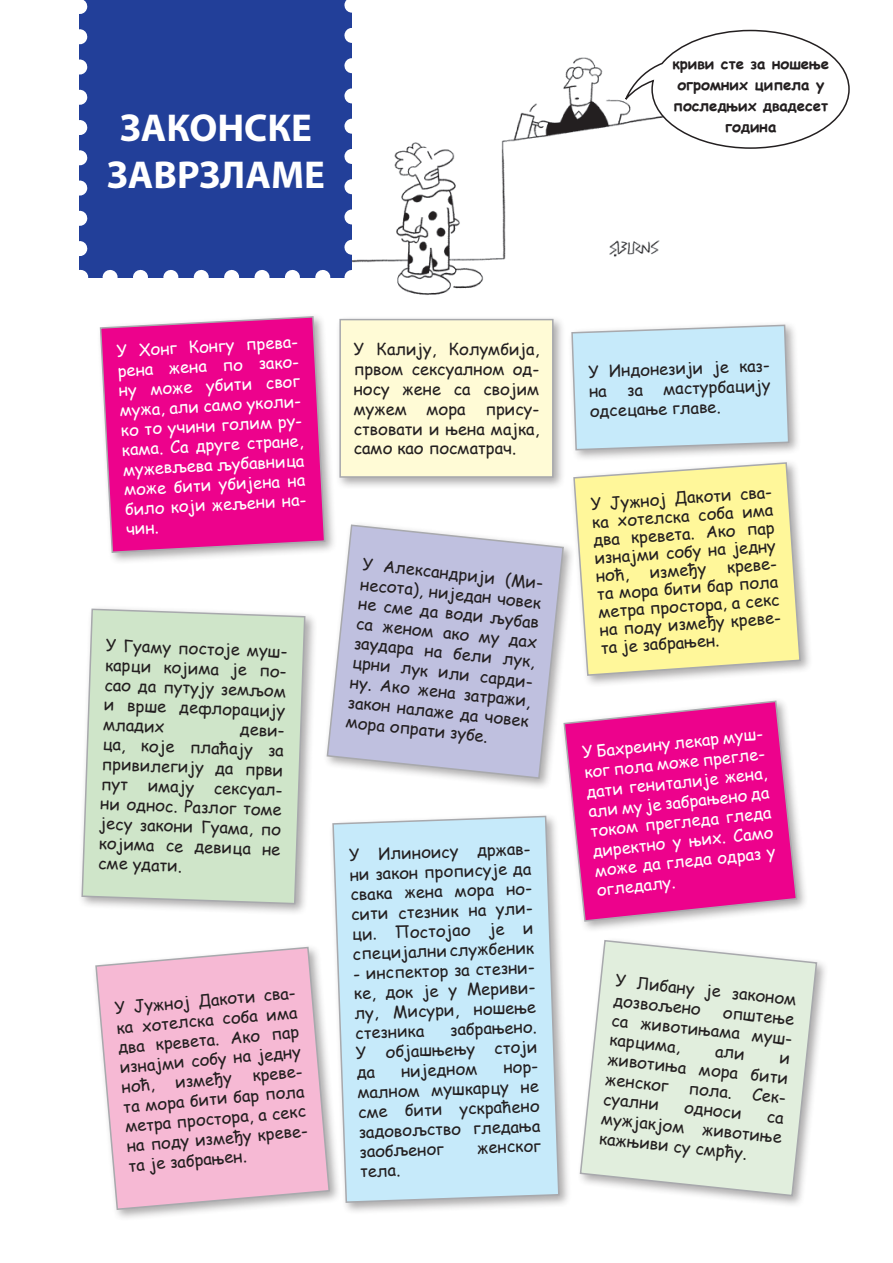
<style>
.page{position:relative;width:893px;height:1263px;background:#fff}
.page>*{position:absolute;margin:0;border:0;box-sizing:border-box;transform-origin:0 0}
.t1{font:700 39px/46.8px "Myriad Pro";color:#fff;text-align:center}
.t2{font:16.5px/19.8px "Comic Sans MS";color:#231f20;text-align:justify}
.t3{font:16.5px/19.8px "Comic Sans MS";color:#fff;text-align:justify}
.t4{font:700 15px/21px "Comic Sans MS";color:#231f20;text-align:center}
</style>
<div class="page">
<img style="left:353px;top:57px;width:307px;height:238px">
<div style="left:80px;top:0;width:272px;height:277px;background:#223f99"></div>
<svg style="left:110px;top:270px;width:227px;height:8px"></svg>
<svg style="left:344px;top:0;width:15px;height:247px"></svg>
<svg style="left:79px;top:0;width:8px;height:262px"></svg>
<div style="left:91px;top:943px;width:250px;height:278px;background:#231f20;opacity:.38"></div>
<svg style="left:94px;top:946px;width:234px;height:265px;background:#f3c1d7"></svg>
<div style="left:569px;top:458px;width:243px;height:229px;background:#231f20;opacity:.38"></div>
<svg style="left:572px;top:462px;width:229px;height:215px;background:#f9f3a4"></svg>
<div style="left:323px;top:520px;width:252px;height:270px;background:#231f20;opacity:.38"></div>
<svg style="left:326px;top:524px;width:239px;height:256px;background:#c6c7e0"></svg>
<div style="left:328px;top:812px;width:243px;height:402px;background:#231f20;opacity:.38"></div>
<svg style="left:332px;top:815px;width:228px;height:389px;background:#c7e8f6"></svg>
<div style="left:567px;top:321px;width:234px;height:141px;background:#231f20;opacity:.38"></div>
<svg style="left:570px;top:324px;width:220px;height:127px;background:#c7e6f5"></svg>
<div style="left:96px;top:312px;width:241px;height:252px;background:#231f20;opacity:.38"></div>
<svg style="left:99px;top:315px;width:227px;height:239px;background:#ea1e96"></svg>
<div style="left:335px;top:315px;width:231px;height:175px;background:#231f20;opacity:.38"></div>
<div style="left:340px;top:320px;width:213px;height:157px;background:#fffbd6"></div>
<div style="left:339px;top:319px;width:215px;height:159px;border:2px solid #a8a9ad"></div>
<div style="left:77px;top:604px;width:240px;height:312px;background:#231f20;opacity:.38"></div>
<svg style="left:81px;top:608px;width:225px;height:297px;background:#cfe3ca"></svg>
<div style="left:576px;top:936px;width:252px;height:271px;background:#231f20;opacity:.38"></div>
<svg style="left:579px;top:939px;width:239px;height:258px;background:#e2ecdf"></svg>
<div style="left:559px;top:696px;width:249px;height:237px;background:#231f20;opacity:.38"></div>
<svg style="left:563px;top:700px;width:235px;height:222px;background:#eb309e"></svg>
<svg style="left:620px;top:29px;width:230px;height:121px"></svg>
<svg style="left:715px;top:1048px;width:29px;height:12px"></svg>
<h1 class="t1" style="left:107px;top:104px;width:219px">ЗАКОНСКЕ<br>ЗАВРЗЛАМЕ</h1>
<p class="t4" style="left:672px;top:52px;width:158px">криви сте за ношење огромних ципела у последњих двадесет година</p>
<p class="t3" style="left:116px;top:341px;width:184px;rotate:-3deg">У Хонг Конгу прева&shy;рена жена по зако&shy;ну може убити свог мужа, али само уколи&shy;ко то учини голим ру&shy;кама. Са друге стране, мужевљева љубавница може бити убијена на било који жељени на&shy;чин.</p>
<p class="t2" style="left:354px;top:339px;width:187px">У Калију, Колумбија, првом сексуалном од&shy;носу жене са својим мужем мора прису&shy;ствовати и њена мајка, само као посматрач.</p>
<p class="t2" style="left:106px;top:635px;width:184px;rotate:2deg">У Гуаму постоје муш&shy;карци којима је по&shy;сао да путују земљом и врше дефлорацију младих</p>
<p class="t2" style="left:104px;top:714px;width:184px;text-indent:137px;rotate:2deg">деви&shy;ца, које плаћају за привилегију да први пут имају сексуал&shy;ни однос. Разлог томе јесу закони Гуама, по којима се девица не сме удати.</p>
<p class="t2" style="left:114px;top:998px;width:184px;rotate:-5deg">У Јужној Дакоти сва&shy;ка хотелска соба има два кревета. Ако пар изнајми собу на једну ноћ,</p>
<p class="t2" style="left:121px;top:1076px;width:184px;text-indent:131px;rotate:-5deg">креве&shy;та мора бити бар пола метра простора, а секс на поду између креве&shy;та је забрањен.</p>
<p class="t2" style="left:174px;top:1072px;width:58px;rotate:-5deg">између</p>
<p class="t2" style="left:364px;top:554px;width:183px;rotate:6deg">У Александрији (Ми&shy;несота), ниједан човек не сме да води љубав са женом ако му дах заудара на бели лук, црни лук или сарди&shy;ну. Ако жена затражи, закон налаже да човек мора опрати зубе.</p>
<p class="t2" style="left:349px;top:844px;width:184px;rotate:-2deg">У Илиноису држав&shy;ни закон прописује да свака жена мора но&shy;сити стезник на ули&shy;ци. Постојао је и специјални службеник</p>
<p class="t2" style="left:353px;top:963px;width:184px;rotate:-2deg">- инспектор за стезни&shy;ке, док је у Мериви&shy;лу, Мисури, ношење стезника</p>
<p class="t2" style="left:355px;top:1022px;width:183px;text-indent:95px;rotate:-2deg">забрањено.<br>У објашњењу стоји да</p>
<p class="t2" style="left:356px;top:1062px;width:184px;text-indent:147px;rotate:-2deg">нор&shy;малном мушкарцу не сме бити ускраћено задовољство гледања заобљеног</p>
<p class="t2" style="left:401px;top:1060px;width:78px;rotate:-2deg">ниједном</p>
<p class="t2" style="left:477px;top:1137px;width:65px;rotate:-2deg">женског</p>
<p class="t2" style="left:360px;top:1161px;width:42px;rotate:-2deg">тела.</p>
<p class="t2" style="left:588px;top:361px;width:184px;rotate:-2deg">У Индонезији је каз&shy;на за мастурбацију одсецање главе.</p>
<p class="t2" style="left:590px;top:495px;width:184px;line-height:18px;rotate:-4deg">У Јужној Дакоти сва&shy;ка хотелска соба има два кревета. Ако пар изнајми собу на једну ноћ,</p>
<p class="t2" style="left:595px;top:566px;width:184px;line-height:18px;text-indent:131px;rotate:-4deg">креве&shy;та мора бити бар пола метра простора, а секс на поду између креве&shy;та је забрањен.</p>
<p class="t2" style="left:649px;top:562px;width:58px;rotate:-4deg">између</p>
<p class="t3" style="left:581px;top:742px;width:184px;rotate:-6deg">У Бахреину лекар муш&shy;ког пола може прегле&shy;дати гениталије жена, али му је забрањено да током прегледа гледа директно у њих. Само може да гледа одраз у огледалу.</p>
<p class="t2" style="left:617px;top:970px;width:183px;rotate:6deg">У Либану је законом дозвољено</p>
<p class="t2" style="left:615px;top:990px;width:183px;text-indent:110px;rotate:6deg">општење са животињама муш&shy;карцима,</p>
<p class="t2" style="left:611px;top:1029px;width:183px;text-indent:171px;rotate:6deg">и животиња мора бити женског пола. Сек&shy;суални</p>
<p class="t2" style="left:686px;top:1097px;width:59px;rotate:6deg">односи</p>
<p class="t2" style="left:605px;top:1088px;width:183px;text-indent:165px;rotate:6deg">са мужјакјом животиње кажњиви су смрћу.</p>
</div>
